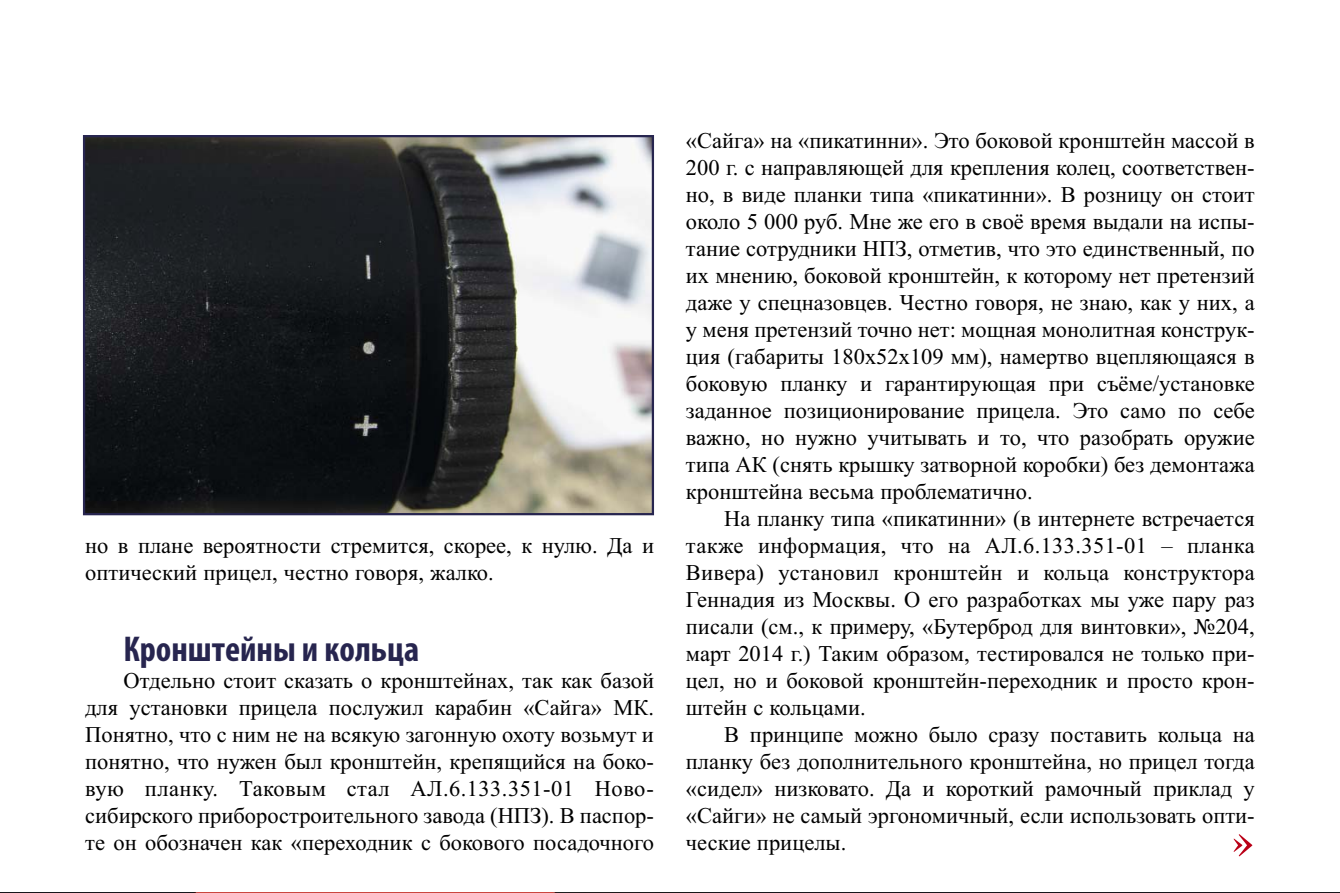
<style>
.page{position:relative;width:1340px;height:893px;background:#fff}
.page>*{position:absolute;margin:0;border:0;box-sizing:border-box;transform-origin:0 0}
.t1{font:300 54px "Garamond C";color:#ba0017}
.t2{font:700 condensed 36px "Myriad Pro";color:#27254f}
.t3{font:22.5px/27px "Times New Roman";color:#000;text-align:justify}
</style>
<div class="page">
<img style="left:86px;top:138px;width:565px;height:374px">
<div style="left:83px;top:135px;width:571px;height:380px;border:2px solid #27254f"></div>
<img style="left:0;top:892px;width:1339px;height:1px">
<p class="t3" style="left:85px;top:532px;width:570px">но в плане вероятности стремится, скорее, к нулю. Да и оптический прицел, честно говоря, жалко.</p>
<h2 class="t2" style="left:123px;top:628px;width:297px">Кронштейны и кольца</h2>
<p class="t3" style="left:85px;top:667px;width:570px;text-indent:38px">Отдельно стоит сказать о кронштейнах, так как базой для установки прицела послужил карабин «Сайга» МК.<br>Понятно, что с ним не на всякую загонную охоту возьмут и понятно, что нужен был кронштейн, крепящийся на боко&shy;вую планку. Таковым стал АЛ.6.133.351-01 Ново - сибирского приборостроительного завода (НПЗ). В паспор&shy;те он обозначен как «переходник с бокового посадочного</p>
<p class="t3" style="left:686px;top:127px;width:570px">«Сайга» на «пикатинни». Это боковой кронштейн массой в 200 г. с направляющей для крепления колец, соответствен&shy;но, в виде планки типа «пикатинни». В розницу он стоит около 5 000 руб. Мне же его в своё время выдали на испы&shy;тание сотрудники НПЗ, отметив, что это единственный, по их мнению, боковой кронштейн, к которому нет претензий даже у спецназовцев. Честно говоря, не знаю, как у них, а у меня претензий точно нет: мощная монолитная конструк&shy;ция (габариты 180х52х109 мм), намертво вцепляющаяся в боковую планку и гарантирующая при съёме/установке заданное позиционирование прицела. Это само по себе важно, но нужно учитывать и то, что разобрать оружие типа АК (снять крышку затворной коробки) без демонтажа кронштейна весьма проблематично.</p>
<p class="t3" style="left:686px;top:505px;width:570px;text-indent:38px">На планку типа «пикатинни» (в интернете встречается также информация, что на АЛ.6.133.351-01 – планка Вивера) установил кронштейн и кольца конструктора Геннадия из Москвы. О его разработках мы уже пару раз писали (см., к примеру, «Бутерброд для винтовки», №204, март 2014 г.) Таким образом, тестировался не только при&shy;цел, но и боковой кронштейн-переходник и просто крон&shy;штейн с кольцами.</p>
<p class="t3" style="left:686px;top:721px;width:570px;text-indent:38px">В принципе можно было сразу поставить кольца на планку без дополнительного кронштейна, но прицел тогда «сидел» низковато. Да и короткий рамочный приклад у «Сайги» не самый эргономичный, если использовать опти&shy;ческие прицелы.</p>
<h1 class="t1" style="left:1231px;top:815px;width:25px">»</h1>
</div>
